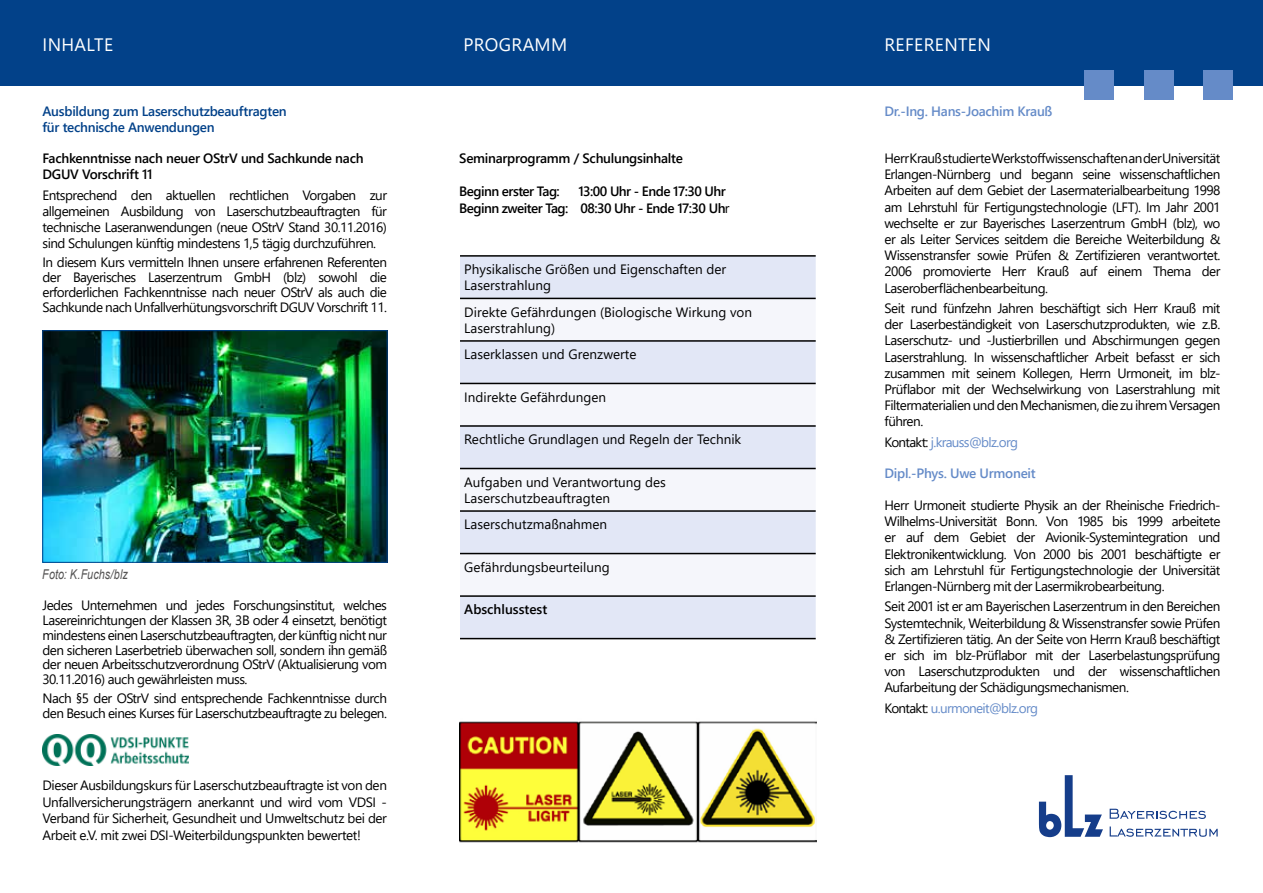
<style>
.page{position:relative;width:1263px;height:893px;background:#fff}
.page>*{position:absolute;margin:0;border:0;box-sizing:border-box;transform-origin:0 0}
.t1{font:18px "Segoe UI";letter-spacing:.02em;color:#fff}
.t2{font:13.5px/16.2px "Segoe UI";letter-spacing:-.035em;color:#000;text-align:justify}
.t3{font:13.5px/16.2px "Segoe UI";color:#000}
.t4{font:600 13.5px/16.2px "Segoe UI";letter-spacing:-.02em;color:#000}
.t5{font:600 13.5px/16.2px "Segoe UI";letter-spacing:-.04em;color:#000;text-align:right}
.t6{font:600 13.5px/16.2px "Segoe UI";letter-spacing:-.02em;color:#024189}
.t7{font:13.5px "Segoe UI";letter-spacing:-.05em;color:#658bc8}
.t8{font:600 13.5px "Segoe UI";letter-spacing:-.02em;color:#658bc8}
.t9{font:italic 13.5px "Arial";letter-spacing:.005em;color:#555454;scale:.8 1}
.t10{font:600 13.5px "Segoe UI";color:#000}
.s1{font-weight:400}
.s2{color:#000}
</style>
<div class="page">
<div style="left:0;top:0;width:1263px;height:85px;background:#024189"></div>
<div style="left:1144px;top:70px;width:30px;height:30px;background:#658bc8"></div>
<div style="left:1203px;top:70px;width:30px;height:30px;background:#658bc8"></div>
<div style="left:1084px;top:70px;width:30px;height:30px;background:#658bc8"></div>
<img style="left:43px;top:735px;width:146px;height:30px">
<img style="left:45px;top:332px;width:340px;height:228px">
<div style="left:43px;top:330px;width:344px;height:232px;border:1px solid #024189"></div>
<svg style="left:1039px;top:775px;width:64px;height:62px"></svg>
<svg style="left:1110px;top:809px;width:96px;height:10px"></svg>
<svg style="left:1110px;top:826px;width:108px;height:11px"></svg>
<div style="left:460px;top:257px;width:356px;height:381px;background:#e2e7f6"></div>
<svg style="left:460px;top:299px;width:356px;height:296px;fill:#f5f6fb"></svg>
<hr style="left:460px;top:255px;width:356px;height:2px;background:#000">
<hr style="left:460px;top:298px;width:356px;height:1px;background:#000">
<hr style="left:460px;top:340px;width:356px;height:2px;background:#000">
<hr style="left:460px;top:383px;width:356px;height:1px;background:#000">
<hr style="left:460px;top:425px;width:356px;height:2px;background:#000">
<hr style="left:460px;top:468px;width:356px;height:1px;background:#000">
<hr style="left:460px;top:595px;width:356px;height:2px;background:#000">
<hr style="left:460px;top:638px;width:356px;height:1px;background:#000">
<hr style="left:460px;top:510px;width:356px;height:2px;background:#000">
<hr style="left:460px;top:553px;width:356px;height:1px;background:#000">
<img style="left:459px;top:721px;width:357px;height:122px">
<h1 class="t1" style="left:43px;top:31px;width:72px">INHALTE</h1>
<h1 class="t1" style="left:463px;top:31px;width:105px">PROGRAMM</h1>
<h1 class="t1" style="left:884px;top:31px;width:108px">REFERENTEN</h1>
<p class="t6" style="left:43px;top:103px;width:246px">Ausbildung zum Laserschutzbeauftragten für technische Anwendungen</p>
<p class="t4" style="left:43px;top:150px;width:323px">Fachkenntnisse nach neuer OStrV und Sachkunde nach<br>DGUV Vorschrift 11</p>
<p class="t2" style="left:43px;top:186px;width:346px">Entsprechend den aktuellen rechtlichen Vorgaben zur allgemeinen Ausbildung von Laserschutzbeauftragten für technische Laseranwendungen (neue OStrV Stand 30.11.2016) sind Schulungen künftig mindestens 1,5 tägig durchzuführen.</p>
<p class="t2" style="left:43px;top:255px;width:346px;line-height:14.9px">In diesem Kurs vermitteln Ihnen unsere erfahrenen Referenten der Bayerisches Laserzentrum GmbH (blz) sowohl die erforderlichen Fachkenntnisse nach neuer OStrV als auch die Sachkunde nach Unfallverhütungsvorschrift DGUV Vorschrift 11.</p>
<p class="t9" style="left:42px;top:565px;width:108px">Foto: K.Fuchs/blz</p>
<p class="t2" style="left:43px;top:597px;width:346px;line-height:14.9px">Jedes Unternehmen und jedes Forschungsinstitut, welches Lasereinrichtungen der Klassen 3R, 3B oder 4 einsetzt, benötigt mindestens einen Laserschutzbeauftragten, der künftig nicht nur den sicheren Laserbetrieb überwachen soll, sondern ihn gemäß der neuen Arbeitsschutzverordnung OStrV (Aktualisierung vom 30.11.2016) auch gewährleisten muss.</p>
<p class="t2" style="left:43px;top:691px;width:346px;line-height:14.9px">Nach §5 der OStrV sind entsprechende Fachkenntnisse durch den Besuch eines Kurses für Laserschutzbeauftragte zu belegen.</p>
<p class="t2" style="left:43px;top:777px;width:346px">Dieser Ausbildungskurs für Laserschutzbeauftragte ist von den Unfallversicherungsträgern anerkannt und wird vom VDSI - Verband für Sicherheit, Gesundheit und Umweltschutz bei der Arbeit e.V. mit zwei DSI-Weiterbildungspunkten bewertet!</p>
<p class="t4" style="left:459px;top:150px;width:225px">Seminarprogramm / Schulungsinhalte</p>
<p class="t5" style="left:459px;top:183px;width:272px">13:00 Uhr - Ende 17:30 Uhr<br>Beginn zweiter Tag: 08:30 Uhr - Ende 17:30 Uh<span class="s1">r</span></p>
<p class="t5" style="left:459px;top:183px;width:102px">Beginn erster Tag:</p>
<p class="t3" style="left:464px;top:261px;width:263px">Physikalische Größen und Eigenschaften der<br>Laserstrahlung</p>
<p class="t3" style="left:464px;top:304px;width:289px">Direkte Gefährdungen (Biologische Wirkung von<br>Laserstrahlung)</p>
<p class="t3" style="left:464px;top:346px;width:174px">Laserklassen und Grenzwerte</p>
<p class="t3" style="left:464px;top:389px;width:143px">Indirekte Gefährdungen</p>
<p class="t3" style="left:464px;top:431px;width:279px">Rechtliche Grundlagen und Regeln der Technik</p>
<p class="t3" style="left:464px;top:474px;width:203px">Aufgaben und Verantwortung des<br>Laserschutzbeauftragten</p>
<p class="t3" style="left:464px;top:516px;width:144px">Laserschutzmaßnahmen</p>
<p class="t3" style="left:464px;top:559px;width:147px">Gefährdungsbeurteilung</p>
<p class="t10" style="left:464px;top:599px;width:84px">Abschlusstest</p>
<p class="t8" style="left:884px;top:100px;width:169px">Dr.-Ing. Hans-Joachim Krauß</p>
<p class="t2" style="left:884px;top:150px;width:337px">Herr Krauß studierte Werkstoffwissenschaften an der Universität Erlangen-Nürnberg und begann seine wissenschaftlichen Arbeiten auf dem Gebiet der Lasermaterialbearbeitung 1998 am Lehrstuhl für Fertigungstechnologie (LFT). Im Jahr 2001 wechselte er zur Bayerisches Laserzentrum GmbH (blz), wo er als Leiter Services seitdem die Bereiche Weiterbildung &amp; Wissenstransfer sowie Prüfen &amp; Zertifizieren verantwortet.<br>2006 promovierte Herr Krauß auf einem Thema der Laseroberflächenbearbeitung.</p>
<p class="t2" style="left:884px;top:300px;width:337px">Seit rund fünfzehn Jahren beschäftigt sich Herr Krauß mit der Laserbeständigkeit von Laserschutzprodukten, wie z.B.<br>Laserschutz- und -Justierbrillen und Abschirmungen gegen Laserstrahlung. In wissenschaftlicher Arbeit befasst er sich zusammen mit seinem Kollegen, Herrn Urmoneit, im blz-Prüflabor mit der Wechselwirkung von Laserstrahlung mit Filtermaterialien und den Mechanismen, die zu ihrem Versagen führen.</p>
<p class="t7" style="left:884px;top:431px;width:135px"><span class="s2">Kontakt:</span> j.krauss@blz.org</p>
<p class="t8" style="left:884px;top:462px;width:153px">Dipl.-Phys. Uwe Urmoneit</p>
<p class="t2" style="left:884px;top:497px;width:337px">Herr Urmoneit studierte Physik an der Rheinische Friedrich-Wilhelms-Universität Bonn. Von 1985 bis 1999 arbeitete er auf dem Gebiet der Avionik-Systemintegration und Elektronikentwicklung. Von 2000 bis 2001 beschäftigte er sich am Lehrstuhl für Fertigungstechnologie der Universität Erlangen-Nürnberg mit der Lasermikrobearbeitung.</p>
<p class="t2" style="left:884px;top:598px;width:337px">Seit 2001 ist er am Bayerischen Laserzentrum in den Bereichen Systemtechnik, Weiterbildung &amp; Wissenstransfer sowie Prüfen &amp; Zertifizieren tätig. An der Seite von Herrn Krauß beschäftigt er sich im blz-Prüflabor mit der Laserbelastungsprüfung von Laserschutzprodukten und der wissenschaftlichen Aufarbeitung der Schädigungsmechanismen.</p>
<p class="t7" style="left:884px;top:697px;width:155px"><span class="s2">Kontakt:</span> u.urmoneit@blz.org</p>
</div>
